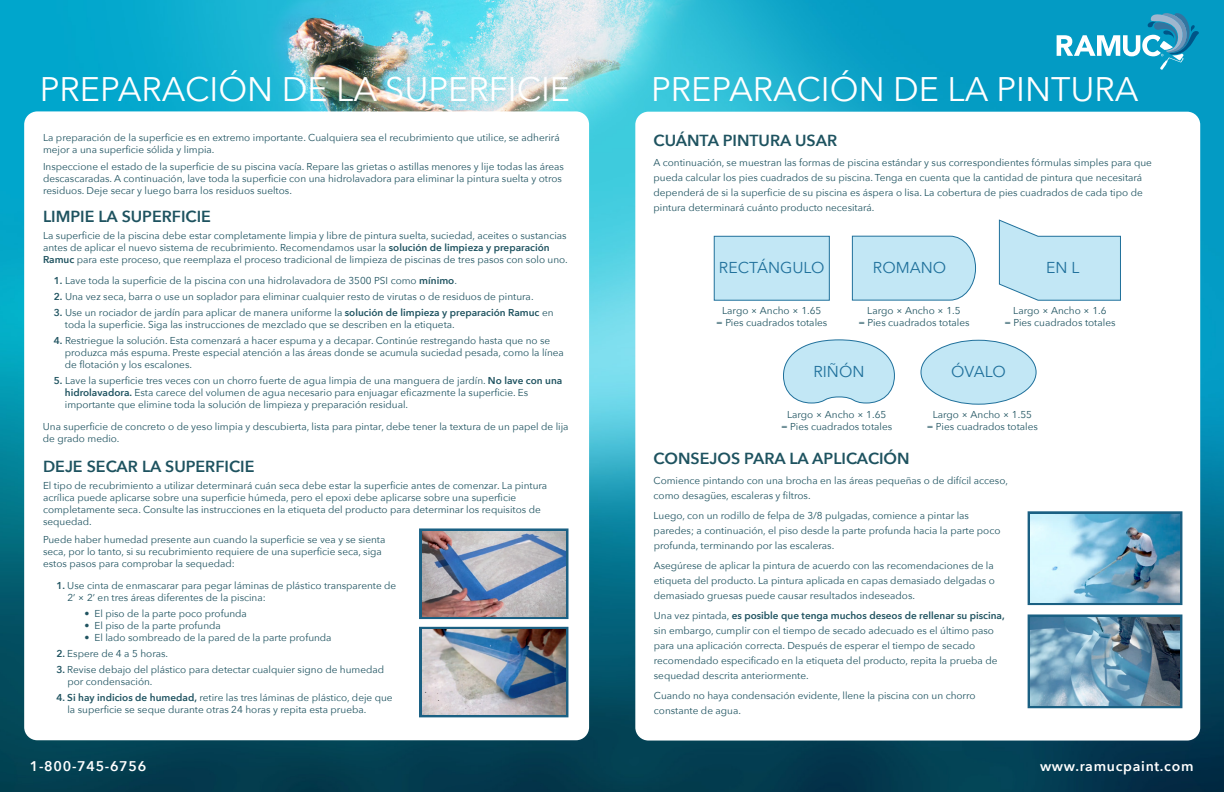
<style>
.page{position:relative;width:1224px;height:792px;background:#fff}
.page>*{position:absolute;margin:0;border:0;box-sizing:border-box;transform-origin:0 0}
.t1{font:34px "Avenir Next";color:#fff}
.t2{font:600 16px "Avenir Next";color:#1e5360}
.t3{font:15.8px "Avenir Next";color:#1f709b}
.t4{font:600 14px "Avenir Next";letter-spacing:.05em;color:#fff}
.t5{font:10px/12px "Avenir Next";color:#1f5360}
.s1{font-weight:600}
</style>
<div class="page">
<img style="left:0;top:0;width:1224px;height:792px">
<div style="left:24px;top:111px;width:565px;height:629px;background:#fff;border-radius:13px"></div>
<div style="left:635px;top:112px;width:565px;height:629px;background:#fff;border-radius:13px"></div>
<svg style="left:1057px;top:12px;width:143px;height:58px"></svg>
<svg style="left:1028px;top:511px;width:154px;height:94px"></svg>
<img style="left:1031px;top:514px;width:148px;height:88px">
<svg style="left:1028px;top:614px;width:154px;height:94px"></svg>
<img style="left:1031px;top:617px;width:148px;height:88px">
<svg style="left:419px;top:528px;width:149px;height:91px"></svg>
<img style="left:422px;top:531px;width:143px;height:85px">
<svg style="left:419px;top:627px;width:149px;height:90px"></svg>
<img style="left:422px;top:630px;width:144px;height:84px">
<div style="left:714px;top:236px;width:116px;height:64px;background:#c2e7f5;border:1px solid #1f709b"></div>
<svg style="left:852px;top:236px;width:124px;height:65px"></svg>
<svg style="left:999px;top:219px;width:122px;height:82px"></svg>
<div style="left:921px;top:340px;width:115px;height:64px;background:#c2e7f5;border:1px solid #1f709b;border-radius:50%"></div>
<svg style="left:783px;top:339px;width:112px;height:65px"></svg>
<h1 class="t1" style="left:40px;top:60px;width:532px">PREPARACIÓN DE LA SUPERFICIE</h1>
<p class="t5" style="left:43px;top:132px;width:518px">La preparación de la superficie es en extremo importante. Cualquiera sea el recubrimiento que utilice, se adherirá mejor a una superficie sólida y limpia.</p>
<p class="t5" style="left:43px;top:161px;width:522px">Inspeccione el estado de la superficie de su piscina vacía. Repare las grietas o astillas menores y lije todas las áreas descascaradas. A continuación, lave toda la superficie con una hidrolavadora para eliminar la pintura suelta y otros residuos. Deje secar y luego barra los residuos sueltos.</p>
<h2 class="t2" style="left:43px;top:203px;width:169px">LIMPIE LA SUPERFICIE</h2>
<p class="t5" style="left:43px;top:229px;width:526px">La superficie de la piscina debe estar completamente limpia y libre de pintura suelta, suciedad, aceites o sustancias antes de aplicar el nuevo sistema de recubrimiento. Recomendamos usar la <span class="s1">solución de limpieza y preparación<br>Ramuc</span> para este proceso, que reemplaza el proceso tradicional de limpieza de piscinas de tres pasos con solo uno.</p>
<p class="t5" style="left:54px;top:275px;width:405px"><span class="s1">1.</span> Lave toda la superficie de la piscina con una hidrolavadora de 3500 PSI como <span class="s1">mínimo</span>.</p>
<p class="t5" style="left:54px;top:291px;width:481px"><span class="s1">2.</span> Una vez seca, barra o use un soplador para eliminar cualquier resto de virutas o de residuos de pintura.</p>
<p class="t5" style="left:65px;top:307px;width:490px;text-indent:-11px"><span class="s1">3.</span> Use un rociador de jardín para aplicar de manera uniforme la <span class="s1">solución de limpieza y preparación Ramuc</span> en toda la superficie. Siga las instrucciones de mezclado que se describen en la etiqueta.</p>
<p class="t5" style="left:65px;top:335px;width:501px;text-indent:-11px"><span class="s1">4.</span> Restriegue la solución. Esta comenzará a hacer espuma y a decapar. Continúe restregando hasta que no se produzca más espuma. Preste especial atención a las áreas donde se acumula suciedad pesada, como la línea de flotación y los escalones.</p>
<p class="t5" style="left:65px;top:375px;width:499px;text-indent:-11px"><span class="s1">5.</span> Lave la superficie tres veces con un chorro fuerte de agua limpia de una manguera de jardín. <span class="s1">No lave con una hidrolavadora.</span> Esta carece del volumen de agua necesario para enjuagar eficazmente la superficie. Es importante que elimine toda la solución de limpieza y preparación residual.</p>
<p class="t5" style="left:43px;top:420px;width:527px">Una superficie de concreto o de yeso limpia y descubierta, lista para pintar, debe tener la textura de un papel de lija de grado medio.</p>
<h2 class="t2" style="left:43px;top:453px;width:213px">DEJE SECAR LA SUPERFICIE</h2>
<p class="t5" style="left:43px;top:479px;width:506px">El tipo de recubrimiento a utilizar determinará cuán seca debe estar la superficie antes de comenzar. La pintura acrílica puede aplicarse sobre una superficie húmeda, pero el epoxi debe aplicarse sobre una superficie completamente seca. Consulte las instrucciones en la etiqueta del producto para determinar los requisitos de sequedad.</p>
<p class="t5" style="left:43px;top:534px;width:344px">Puede haber humedad presente aun cuando la superficie se vea y se sienta seca, por lo tanto, si su recubrimiento requiere de una superficie seca, siga estos pasos para comprobar la sequedad:</p>
<p class="t5" style="left:67px;top:580px;width:330px;text-indent:-11px"><span class="s1">1.</span> Use cinta de enmascarar para pegar láminas de plástico transparente de<br>2’ × 2’ en tres áreas diferentes de la piscina:</p>
<p class="t5" style="left:84px;top:608px;width:164px">• El piso de la parte poco profunda</p>
<p class="t5" style="left:84px;top:620px;width:138px">• El piso de la parte profunda</p>
<p class="t5" style="left:84px;top:632px;width:249px">• El lado sombreado de la pared de la parte profunda</p>
<p class="t5" style="left:56px;top:648px;width:113px"><span class="s1">2.</span> Espere de 4 a 5 horas.</p>
<p class="t5" style="left:67px;top:664px;width:318px;text-indent:-11px"><span class="s1">3.</span> Revise debajo del plástico para detectar cualquier signo de humedad por condensación.</p>
<p class="t5" style="left:67px;top:692px;width:327px;text-indent:-11px"><span class="s1">4. Si hay indicios de humedad,</span> retire las tres láminas de plástico, deje que la superficie se seque durante otras 24 horas y repita esta prueba.</p>
<h1 class="t1" style="left:651px;top:60px;width:489px">PREPARACIÓN DE LA PINTURA</h1>
<h2 class="t2" style="left:654px;top:126px;width:185px">CUÁNTA PINTURA USAR</h2>
<p class="t5" style="left:654px;top:154px;width:500px;line-height:15px">A continuación, se muestran las formas de piscina estándar y sus correspondientes fórmulas simples para que pueda calcular los pies cuadrados de su piscina. Tenga en cuenta que la cantidad de pintura que necesitará dependerá de si la superficie de su piscina es áspera o lisa. La cobertura de pies cuadrados de cada tipo de pintura determinará cuánto producto necesitará.</p>
<h3 class="t3" style="left:719px;top:254px;width:107px">RECTÁNGULO</h3>
<h3 class="t3" style="left:873px;top:254px;width:75px">ROMANO</h3>
<h3 class="t3" style="left:1046px;top:254px;width:35px">EN L</h3>
<p class="t5" style="left:716px;top:304px;width:113px;text-align:center">Largo × Ancho × 1.65<br>= Pies cuadrados totales</p>
<p class="t5" style="left:858px;top:304px;width:113px;text-align:center">Largo × Ancho × 1.5<br>= Pies cuadrados totales</p>
<p class="t5" style="left:1004px;top:304px;width:113px;text-align:center">Largo × Ancho × 1.6<br>= Pies cuadrados totales</p>
<h3 class="t3" style="left:813px;top:358px;width:53px">RIÑÓN</h3>
<h3 class="t3" style="left:951px;top:358px;width:56px">ÓVALO</h3>
<p class="t5" style="left:781px;top:408px;width:113px;text-align:center">Largo × Ancho × 1.65<br>= Pies cuadrados totales</p>
<p class="t5" style="left:927px;top:408px;width:113px;text-align:center">Largo × Ancho × 1.55<br>= Pies cuadrados totales</p>
<h2 class="t2" style="left:654px;top:445px;width:258px">CONSEJOS PARA LA APLICACIÓN</h2>
<p class="t5" style="left:654px;top:472px;width:356px;line-height:15px">Comience pintando con una brocha en las áreas pequeñas o de difícil acceso, como desagües, escaleras y filtros.</p>
<p class="t5" style="left:654px;top:507px;width:348px;line-height:15px">Luego, con un rodillo de felpa de 3/8 pulgadas, comience a pintar las paredes; a continuación, el piso desde la parte profunda hacia la parte poco profunda, terminando por las escaleras.</p>
<p class="t5" style="left:654px;top:557px;width:343px;line-height:15px;text-align:justify">Asegúrese de aplicar la pintura de acuerdo con las recomendaciones de la etiqueta del producto. La pintura aplicada en capas demasiado delgadas o demasiado gruesas puede causar resultados indeseados.</p>
<p class="t5" style="left:654px;top:607px;width:352px;line-height:15px">Una vez pintada, <span class="s1">es posible que tenga muchos deseos de rellenar su piscina, </span>sin embargo, cumplir con el tiempo de secado adecuado es el último paso para una aplicación correcta. Después de esperar el tiempo de secado recomendado especificado en la etiqueta del producto, repita la prueba de sequedad descrita anteriormente.</p>
<p class="t5" style="left:654px;top:687px;width:323px;line-height:15px">Cuando no haya condensación evidente, llene la piscina con un chorro constante de agua.</p>
<h3 class="t4" style="left:30px;top:754px;width:118px">1-800-745-6756</h3>
<h3 class="t4" style="left:1040px;top:754px;width:155px">www.ramucpaint.com</h3>
</div>
